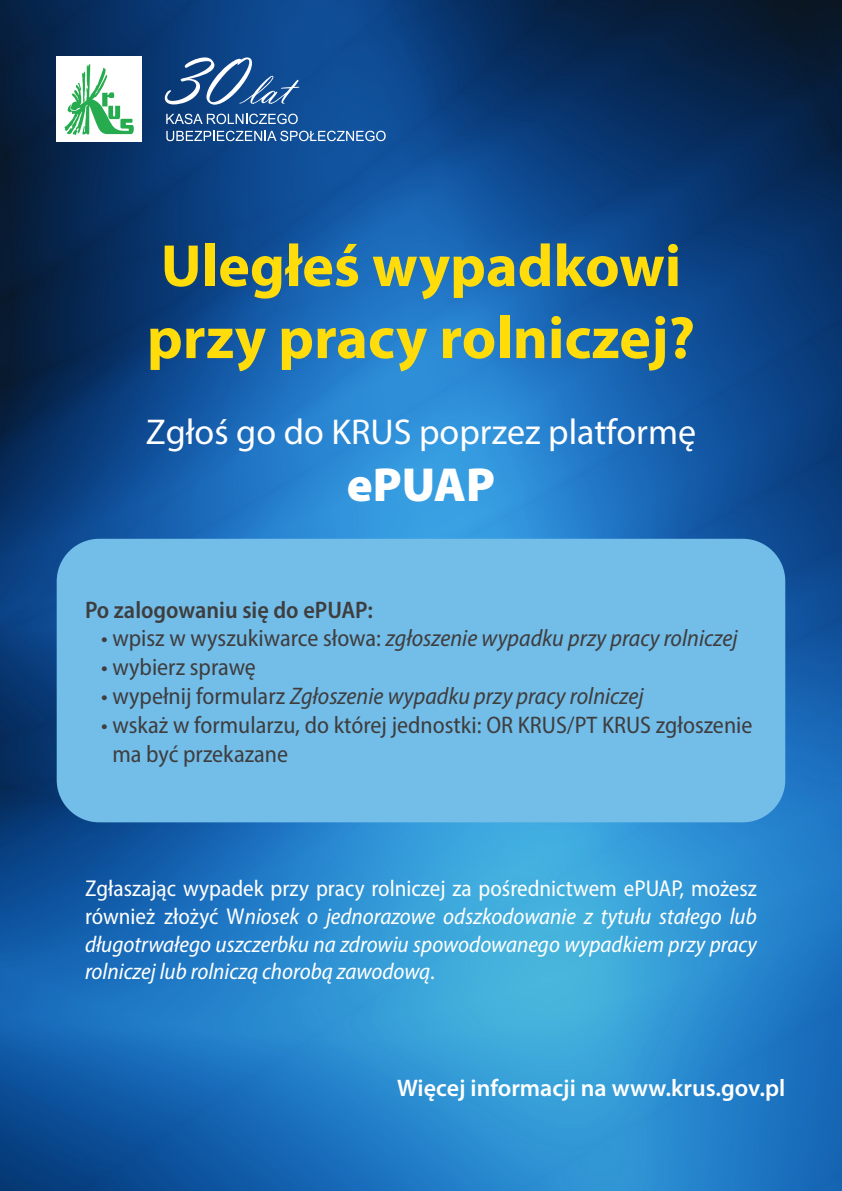
<style>
.page{position:relative;width:842px;height:1191px;background:#fff}
.page>*{position:absolute;margin:0;border:0;box-sizing:border-box;transform-origin:0 0}
.t1{font:700 60px/72px "Myriad Pro";color:#ffdc0a}
.t2{font:900 48px "Myriad Pro";color:#fff}
.t3{font:36px "Myriad Pro";color:#fff}
.t4{font:italic semi-condensed 24px "Myriad Pro";color:#3e3e3f}
.t5{font:semi-condensed 24px/28.8px "Myriad Pro";color:#3e3e3f}
.t6{font:600 24px "Myriad Pro";color:#fff}
.t7{font:600 semi-condensed 24px "Myriad Pro";color:#3e3e3f}
.t8{font:italic semi-condensed 23px/27.6px "Myriad Pro";color:#fff;text-align:justify}
.s1{font-style:normal}
</style>
<div class="page">
<img style="left:0;top:0;width:842px;height:666px">
<svg style="left:0;top:666px;width:842px;height:525px;background:#257fc2"></svg>
<div style="left:57px;top:539px;width:728px;height:283px;background:#73bde9;border-radius:43px"></div>
<div style="left:57px;top:57px;width:85px;height:85px;background:#fff"></div>
<svg style="left:65px;top:64px;width:69px;height:71px"></svg>
<svg style="left:166px;top:114px;width:132px;height:10px"></svg>
<svg style="left:166px;top:131px;width:220px;height:10px"></svg>
<svg style="left:165px;top:57px;width:134px;height:48px;background:#3a679e"></svg>
<p class="t1" style="left:147px;top:228px;width:550px">Uległeś wypadkowi przy pracy rolniczej?</p>
<p class="t3" style="left:146px;top:409px;width:552px">Zgłoś go do KRUS poprzez platformę</p>
<p class="t2" style="left:347px;top:453px;width:150px">ePUAP</p>
<p class="t7" style="left:85px;top:594px;width:289px">Po zalogowaniu się do ePUAP:</p>
<p class="t4" style="left:101px;top:623px;width:638px"><span class="s1">• wpisz w wyszukiwarce słowa:</span> zgłoszenie wypadku przy pracy rolniczej</p>
<p class="t5" style="left:101px;top:652px;width:156px">• wybierz sprawę</p>
<p class="t4" style="left:101px;top:681px;width:544px"><span class="s1">• wypełnij formularz</span> Zgłoszenie wypadku przy pracy rolniczej</p>
<p class="t5" style="left:112px;top:710px;width:642px;text-indent:-11px">• wskaż w formularzu, do której jednostki: OR KRUS/PT KRUS zgłoszenie ma być przekazane</p>
<p class="t8" style="left:85px;top:874px;width:673px"><span class="s1">Zgłaszając wypadek przy pracy rolniczej za pośrednictwem ePUAP, możesz również złożyć W</span>niosek o jednorazowe odszkodowanie z tytułu stałego lub długotrwałego uszczerbku na zdrowiu spowodowanego wypadkiem przy pracy rolniczej lub rolniczą chorobą zawodową<span class="s1">.</span></p>
<p class="t6" style="left:397px;top:1072px;width:389px">Więcej informacji na www.krus.gov.pl</p>
</div>
